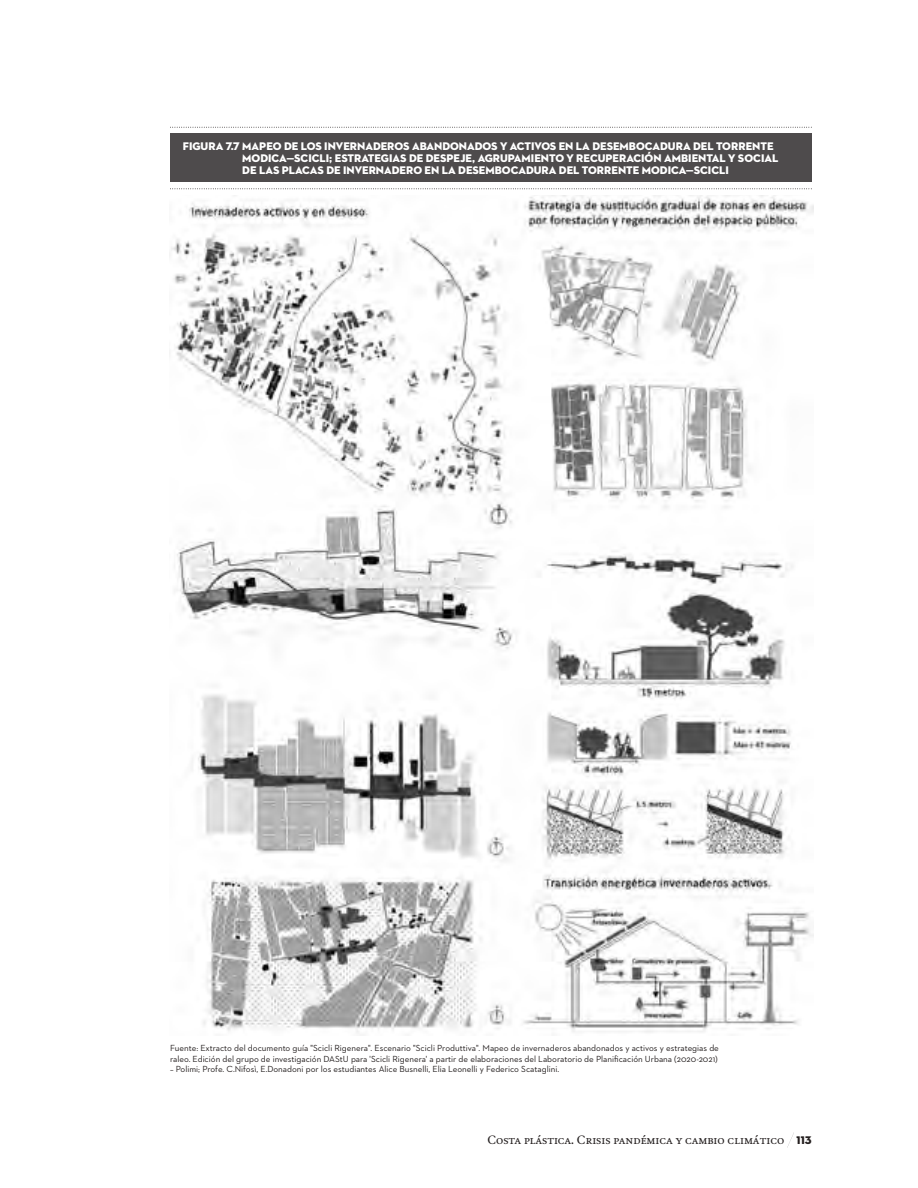
<style>
.page{position:relative;width:918px;height:1188px;background:#fff}
.page>*{position:absolute;margin:0;border:0;box-sizing:border-box;transform-origin:0 0}
.t1{font:12px "Poynter OS Text";color:#241f1f}
.t2{font:11.25px/12px "Neutraface 2 Display Titling";color:#fff}
.t3{font:9px/10.5px "Neutraface 2 Text";color:#241f1f}
.s1{font-family:"Neutraface 2 Display Titling SC850";font-size:11.25px}
</style>
<div class="page">
<img style="left:171px;top:196px;width:642px;height:837px">
<svg style="left:787px;top:1132px;width:7px;height:16px"></svg>
<div style="left:170px;top:133px;width:642px;height:49px;background:#4e4b4c"></div>
<svg style="left:170px;top:127px;width:642px;height:1px"></svg>
<svg style="left:170px;top:188px;width:642px;height:1px"></svg>
<p class="t2" style="left:242px;top:140px;width:538px;text-indent:-59px">FIGURA 7.7 MAPEO DE LOS INVERNADEROS ABANDONADOS Y ACTIVOS EN LA DESEMBOCADURA DEL TORRENTE<br>MODICA—SCICLI; ESTRATEGIAS DE DESPEJE, AGRUPAMIENTO Y RECUPERACIÓN AMBIENTAL Y SOCIAL<br>DE LAS PLACAS DE INVERNADERO EN LA DESEMBOCADURA DEL TORRENTE MODICA—SCICLI</p>
<p class="t3" style="left:170px;top:1043px;width:550px">Fuente: Extracto del documento guía "Scicli Rigenera". Escenario "Scicli Produttiva". Mapeo de invernaderos abandonados y activos y estrategias de raleo. Edición del grupo de investigación DAStU para 'Scicli Rigenera' a partir de elaboraciones del Laboratorio de Planificación Urbana (2020-2021)</p>
<p class="t3" style="left:170px;top:1064px;width:391px">– Polimi; Profe. C.Nifosì, E.Donadoni por los estudiantes Alice Busnelli, Elia Leonelli y Federico Scataglini.</p>
<h1 class="t1" style="left:488px;top:1133px;width:326px">Costa plástica. Crisis pandémica y cambio climático <span class="s1">113</span></h1>
</div>
